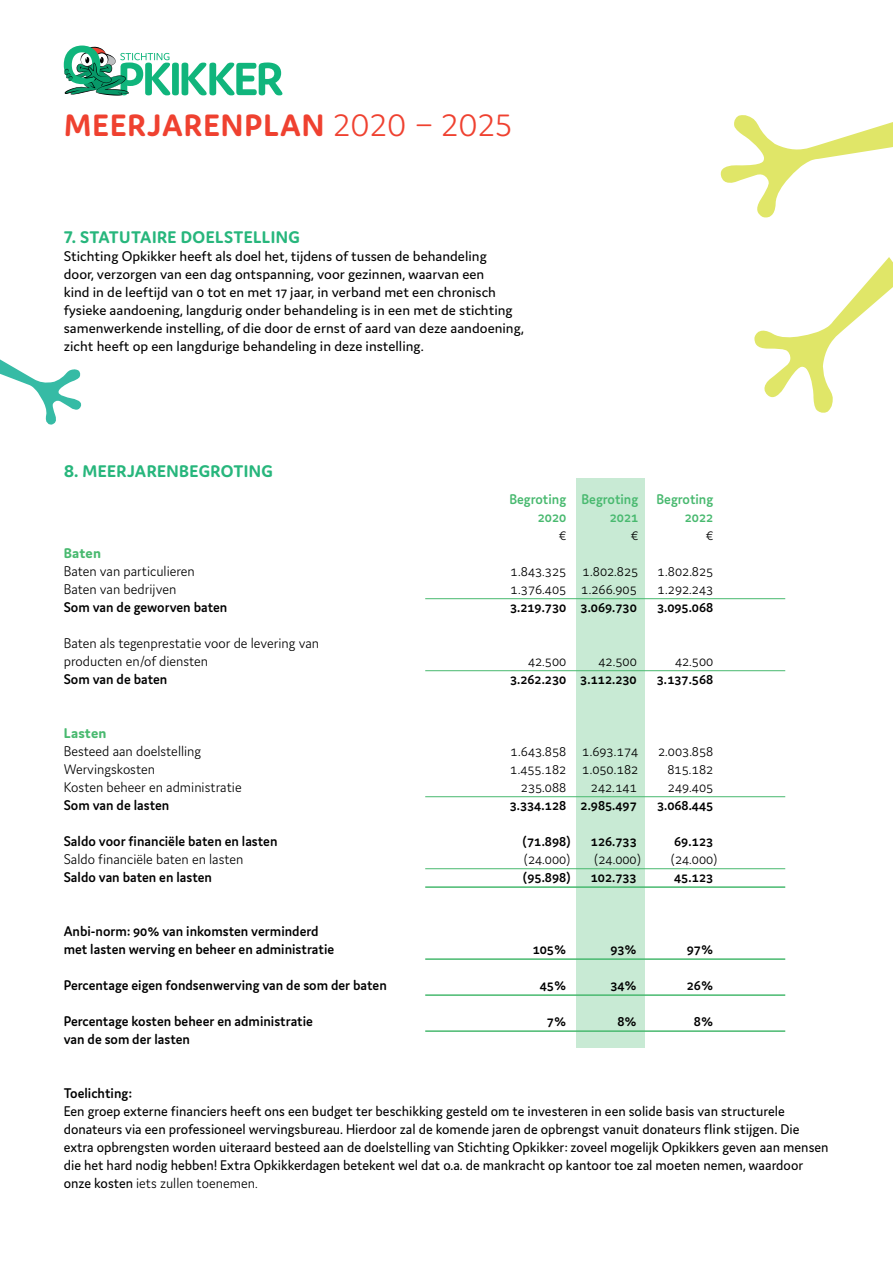
<style>
.page{position:relative;width:893px;height:1263px;background:#fff}
.page>*{position:absolute;margin:0;border:0;box-sizing:border-box;transform-origin:0 0}
.t1{font:700 33px "Domus";letter-spacing:.035em;color:#ef4130}
.t2{font:700 18px "Domus";letter-spacing:.025em;color:#27b67c}
.t3{font:15px/18px "Domus";color:#000;scale:.95 1}
.t4{font:600 15px/18px "Domus";color:#000;scale:.95 1}
.t5{font:300 15px/18px "Domus";color:#000;scale:.95 1}
.t6{font:15px/18px "Domus";color:#000}
.t7{font:600 15px/18px "Domus";color:#48b96f;scale:.95 1}
.t8{font:700 15px "Domus";letter-spacing:.01em;color:#48b96f}
.s1{font-weight:300}
</style>
<div class="page">
<svg style="left:720px;top:115px;width:173px;height:103px"></svg>
<svg style="left:754px;top:257px;width:139px;height:156px"></svg>
<div style="left:172px;top:63px;width:7px;height:32px;background:#10b57c;border-radius:3px"></div>
<svg style="left:182px;top:62px;width:100px;height:33px"></svg>
<svg style="left:64px;top:46px;width:106px;height:50px"></svg>
<div style="left:577px;top:478px;width:68px;height:569px;background:#c8ead4"></div>
<hr style="left:425px;top:598px;width:360px;height:1px;background:#48b96f">
<hr style="left:425px;top:670px;width:360px;height:1px;background:#48b96f">
<hr style="left:425px;top:796px;width:360px;height:1px;background:#48b96f">
<hr style="left:425px;top:868px;width:360px;height:1px;background:#48b96f">
<hr style="left:425px;top:886px;width:360px;height:2px;background:#48b96f">
<hr style="left:425px;top:958px;width:360px;height:2px;background:#48b96f">
<hr style="left:425px;top:994px;width:360px;height:2px;background:#48b96f">
<hr style="left:425px;top:1030px;width:360px;height:2px;background:#48b96f">
<svg style="left:0;top:359px;width:82px;height:66px"></svg>
<h1 class="t1" style="left:64px;top:107px;width:449px">MEERJARENPLAN <span class="s1">2020 – 2025</span></h1>
<p class="t2" style="left:64px;top:227px;width:238px">7. STATUTAIRE DOELSTELLING</p>
<p class="t6" style="left:64px;top:247px;width:461px">Stichting Opkikker heeft als doel het, tijdens of tussen de behandeling<br>door, verzorgen van een dag ontspanning, voor gezinnen, waarvan een<br>kind in de leeftijd van 0 tot en met 17 jaar, in verband met een chronisch fysieke aandoening, langdurig onder behandeling is in een met de stichting samenwerkende instelling, of die door de ernst of aard van deze aandoening, zicht heeft op een langdurige behandeling in deze instelling.</p>
<p class="t2" style="left:64px;top:461px;width:211px">8. MEERJARENBEGROTING</p>
<p class="t7" style="left:538px;top:490px;width:186px;text-indent:-28px">Begroting Begroting Begroting<br>2020</p>
<p class="t7" style="left:610px;top:508px;width:31px">2021</p>
<p class="t7" style="left:685px;top:508px;width:31px">2022</p>
<p class="t5" style="left:559px;top:526px;width:9px">€</p>
<p class="t5" style="left:631px;top:526px;width:9px">€</p>
<p class="t5" style="left:706px;top:526px;width:9px">€</p>
<p class="t8" style="left:64px;top:545px;width:39px">Baten</p>
<p class="t5" style="left:64px;top:562px;width:140px">Baten van particulieren</p>
<p class="t5" style="left:511px;top:562px;width:136px">1.843.325 1.802.825</p>
<p class="t5" style="left:658px;top:562px;width:60px">1.802.825</p>
<p class="t5" style="left:64px;top:580px;width:120px">Baten van bedrijven</p>
<p class="t5" style="left:511px;top:580px;width:134px">1.376.405 1.266.905</p>
<p class="t5" style="left:658px;top:580px;width:60px">1.292.243</p>
<p class="t4" style="left:64px;top:598px;width:174px">Som van de geworven baten</p>
<p class="t4" style="left:510px;top:598px;width:135px">3.219.730 3.069.730</p>
<p class="t4" style="left:657px;top:598px;width:61px">3.095.068</p>
<p class="t5" style="left:64px;top:634px;width:270px">Baten als tegenprestatie voor de levering van producten en/of diensten</p>
<p class="t5" style="left:528px;top:652px;width:42px">42.500</p>
<p class="t5" style="left:598px;top:652px;width:42px">42.500</p>
<p class="t5" style="left:675px;top:652px;width:42px">42.500</p>
<p class="t4" style="left:64px;top:670px;width:111px">Som van de baten</p>
<p class="t4" style="left:510px;top:670px;width:135px">3.262.230 3.112.230</p>
<p class="t4" style="left:657px;top:670px;width:61px">3.137.568</p>
<p class="t8" style="left:64px;top:725px;width:44px">Lasten</p>
<p class="t5" style="left:64px;top:742px;width:146px">Besteed aan doelstelling</p>
<p class="t5" style="left:511px;top:742px;width:136px">1.643.858 1.693.174</p>
<p class="t5" style="left:658px;top:742px;width:60px">2.003.858</p>
<p class="t5" style="left:64px;top:760px;width:98px">Wervingskosten</p>
<p class="t5" style="left:510px;top:760px;width:136px">1.455.182 1.050.182</p>
<p class="t5" style="left:667px;top:760px;width:50px">815.182</p>
<p class="t5" style="left:64px;top:778px;width:189px">Kosten beheer en administratie</p>
<p class="t5" style="left:521px;top:778px;width:49px">235.088</p>
<p class="t5" style="left:591px;top:778px;width:50px">242.141</p>
<p class="t5" style="left:668px;top:778px;width:49px">249.405</p>
<p class="t4" style="left:64px;top:796px;width:113px">Som van de lasten</p>
<p class="t4" style="left:510px;top:796px;width:135px">3.334.128 2.985.497</p>
<p class="t4" style="left:657px;top:796px;width:61px">3.068.445</p>
<p class="t4" style="left:64px;top:832px;width:227px">Saldo voor financiële baten en lasten</p>
<p class="t4" style="left:523px;top:832px;width:52px">(71.898)</p>
<p class="t4" style="left:591px;top:832px;width:50px">126.733</p>
<p class="t4" style="left:674px;top:832px;width:43px">69.123</p>
<p class="t5" style="left:64px;top:850px;width:191px">Saldo financiële baten en lasten</p>
<p class="t5" style="left:524px;top:850px;width:51px">(24.000)</p>
<p class="t5" style="left:594px;top:850px;width:51px">(24.000)</p>
<p class="t5" style="left:671px;top:850px;width:51px">(24.000)</p>
<p class="t4" style="left:64px;top:868px;width:158px">Saldo van baten en lasten</p>
<p class="t4" style="left:523px;top:868px;width:52px">(95.898)</p>
<p class="t4" style="left:591px;top:868px;width:50px">102.733</p>
<p class="t4" style="left:674px;top:868px;width:43px">45.123</p>
<p class="t4" style="left:64px;top:922px;width:286px">Anbi-norm: 90% van inkomsten verminderd met lasten werving en beheer en administratie</p>
<p class="t4" style="left:533px;top:940px;width:37px">105%</p>
<p class="t4" style="left:610px;top:940px;width:29px">93%</p>
<p class="t4" style="left:687px;top:940px;width:29px">97%</p>
<p class="t4" style="left:64px;top:976px;width:342px">Percentage eigen fondsenwerving van de som der baten</p>
<p class="t4" style="left:540px;top:976px;width:29px">45%</p>
<p class="t4" style="left:610px;top:976px;width:29px">34%</p>
<p class="t4" style="left:687px;top:976px;width:29px">26%</p>
<p class="t4" style="left:64px;top:1012px;width:264px">Percentage kosten beheer en administratie</p>
<p class="t4" style="left:547px;top:1012px;width:22px">7%</p>
<p class="t4" style="left:617px;top:1012px;width:22px">8%</p>
<p class="t4" style="left:694px;top:1012px;width:22px">8%</p>
<p class="t4" style="left:64px;top:1030px;width:135px">van de som der lasten</p>
<p class="t4" style="left:64px;top:1084px;width:74px">Toelichting:</p>
<p class="t3" style="left:64px;top:1102px;width:807px">Een groep externe financiers heeft ons een budget ter beschikking gesteld om te investeren in een solide basis van structurele donateurs via een professioneel wervingsbureau. Hierdoor zal de komende jaren de opbrengst vanuit donateurs flink stijgen. Die extra opbrengsten worden uiteraard besteed aan de doelstelling van Stichting Opkikker: zoveel mogelijk Opkikkers geven aan mensen die het hard nodig hebben! Extra Opkikkerdagen betekent wel dat o.a. de mankracht op kantoor toe zal moeten nemen, waardoor onze kosten <span class="s1">iets zullen toenemen.</span></p>
</div>
